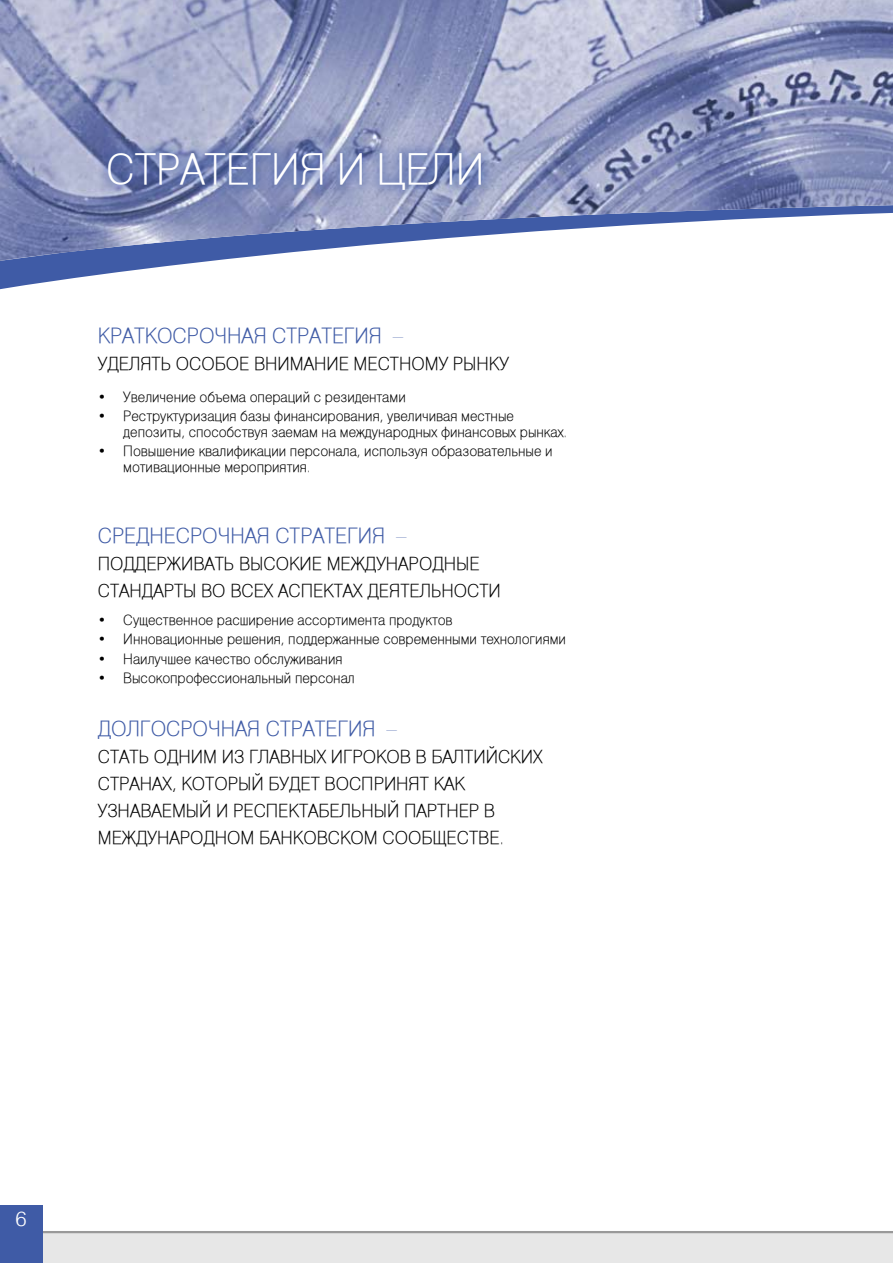
<style>
.page{position:relative;width:893px;height:1263px;background:#fff}
.page>*{position:absolute;margin:0;border:0;box-sizing:border-box;transform-origin:0 0}
.t1{font:42px "Swiss 721 cyril TL Light";color:#fff}
.t2{font:21px "Swiss 721 cyril TL Light";color:#3f5ba6}
.t3{font:300 21px "Swiss 721 TL";color:#fff}
.t4{font:18px "Swiss 721 cyril TL Light";color:#000}
.t5{font:14.25px/15.3px "Swiss 721 cyril TL Light";color:#000}
</style>
<div class="page">
<svg style="left:43px;top:1231px;width:850px;height:32px"></svg>
<div style="left:0;top:1205px;width:43px;height:58px;background:#3f5ba6"></div>
<svg style="left:0;top:263px;width:193px;height:27px"></svg>
<img style="left:0;top:0;width:893px;height:261px">
<div style="left:93px;top:138px;width:595px;height:109px;background:#3f5ba6;opacity:.5"></div>
<h1 class="t1" style="left:106px;top:143px;width:25px">Стратеги</h1>
<h1 class="t1" style="left:300px;top:143px;width:131px">я и цели</h1>
<h2 class="t2" style="left:98px;top:322px;width:26px">Кратко</h2>
<h2 class="t2" style="left:173px;top:322px;width:29px">срочна</h2>
<h2 class="t2" style="left:254px;top:322px;width:46px">я стратеги</h2>
<h2 class="t2" style="left:369px;top:322px;width:36px">я –</h2>
<p class="t4" style="left:98px;top:352px;width:12px">удел</p>
<p class="t4" style="left:140px;top:352px;width:74px">ять особое</p>
<p class="t4" style="left:254px;top:352px;width:13px">внимание</p>
<p class="t4" style="left:354px;top:352px;width:50px">местному</p>
<p class="t4" style="left:453px;top:352px;width:12px">рынку</p>
<p class="t5" style="left:98px;top:389px;width:309px">• Увеличение объема операций с резидентами</p>
<p class="t5" style="left:123px;top:409px;width:445px;text-indent:-26px">• Реструктуризация базы финансирования, увеличивая местные депозиты, способствуя заемам на международных финансовых рынках.</p>
<p class="t5" style="left:123px;top:443px;width:431px;text-indent:-26px">• Повышение квалификации персонала, используя образовательные и мотивационные мероприятия.</p>
<h2 class="t2" style="left:98px;top:522px;width:14px">Средне</h2>
<h2 class="t2" style="left:176px;top:522px;width:29px">срочна</h2>
<h2 class="t2" style="left:257px;top:522px;width:46px">я стратеги</h2>
<h2 class="t2" style="left:372px;top:522px;width:36px">я –</h2>
<p class="t4" style="left:98px;top:552px;width:13px">поддер</p>
<p class="t4" style="left:167px;top:552px;width:26px">живат</p>
<p class="t4" style="left:224px;top:552px;width:64px">ь высокие</p>
<p class="t4" style="left:327px;top:552px;width:51px">международные</p>
<p class="t4" style="left:98px;top:579px;width:24px">стандарты</p>
<p class="t4" style="left:201px;top:579px;width:111px">во всех аспектах</p>
<p class="t4" style="left:367px;top:579px;width:123px">деятел ьности</p>
<p class="t5" style="left:98px;top:612px;width:356px">• Существенное расширение ассортимента продуктов</p>
<p class="t5" style="left:98px;top:631px;width:470px">• Инновационные решения, поддержанные современными технологиями</p>
<p class="t5" style="left:98px;top:651px;width:246px">• Наилучшее качество обслуживания</p>
<p class="t5" style="left:98px;top:670px;width:258px">• Высокопрофессиональный персонал</p>
<h2 class="t2" style="left:98px;top:716px;width:28px">Долго</h2>
<h2 class="t2" style="left:166px;top:716px;width:29px">срочна</h2>
<h2 class="t2" style="left:247px;top:716px;width:46px">я стратеги</h2>
<h2 class="t2" style="left:363px;top:716px;width:36px">я –</h2>
<p class="t4" style="left:98px;top:745px;width:70px">стать одним</p>
<p class="t4" style="left:222px;top:745px;width:40px">из главных</p>
<p class="t4" style="left:331px;top:745px;width:13px">игроков</p>
<p class="t4" style="left:416px;top:745px;width:39px">в Балтий</p>
<p class="t4" style="left:498px;top:745px;width:24px">ских</p>
<p class="t4" style="left:98px;top:772px;width:24px">странах</p>
<p class="t4" style="left:172px;top:772px;width:22px">, который</p>
<p class="t4" style="left:268px;top:772px;width:11px">будет</p>
<p class="t4" style="left:325px;top:772px;width:49px">восприн</p>
<p class="t4" style="left:409px;top:772px;width:37px">ят как</p>
<p class="t4" style="left:98px;top:799px;width:13px">узнаваемый</p>
<p class="t4" style="left:216px;top:799px;width:62px">иреспектабел</p>
<p class="t4" style="left:351px;top:799px;width:24px">ьный</p>
<p class="t4" style="left:404px;top:799px;width:12px">партнер</p>
<p class="t4" style="left:484px;top:799px;width:10px">в</p>
<p class="t4" style="left:98px;top:826px;width:51px">международном</p>
<p class="t4" style="left:259px;top:826px;width:13px">банков</p>
<p class="t4" style="left:328px;top:826px;width:25px">ском</p>
<p class="t4" style="left:383px;top:826px;width:26px">сооб</p>
<p class="t4" style="left:433px;top:826px;width:73px">ществе .</p>
<h2 class="t3" style="left:16px;top:1206px;width:13px">6</h2>
</div>
